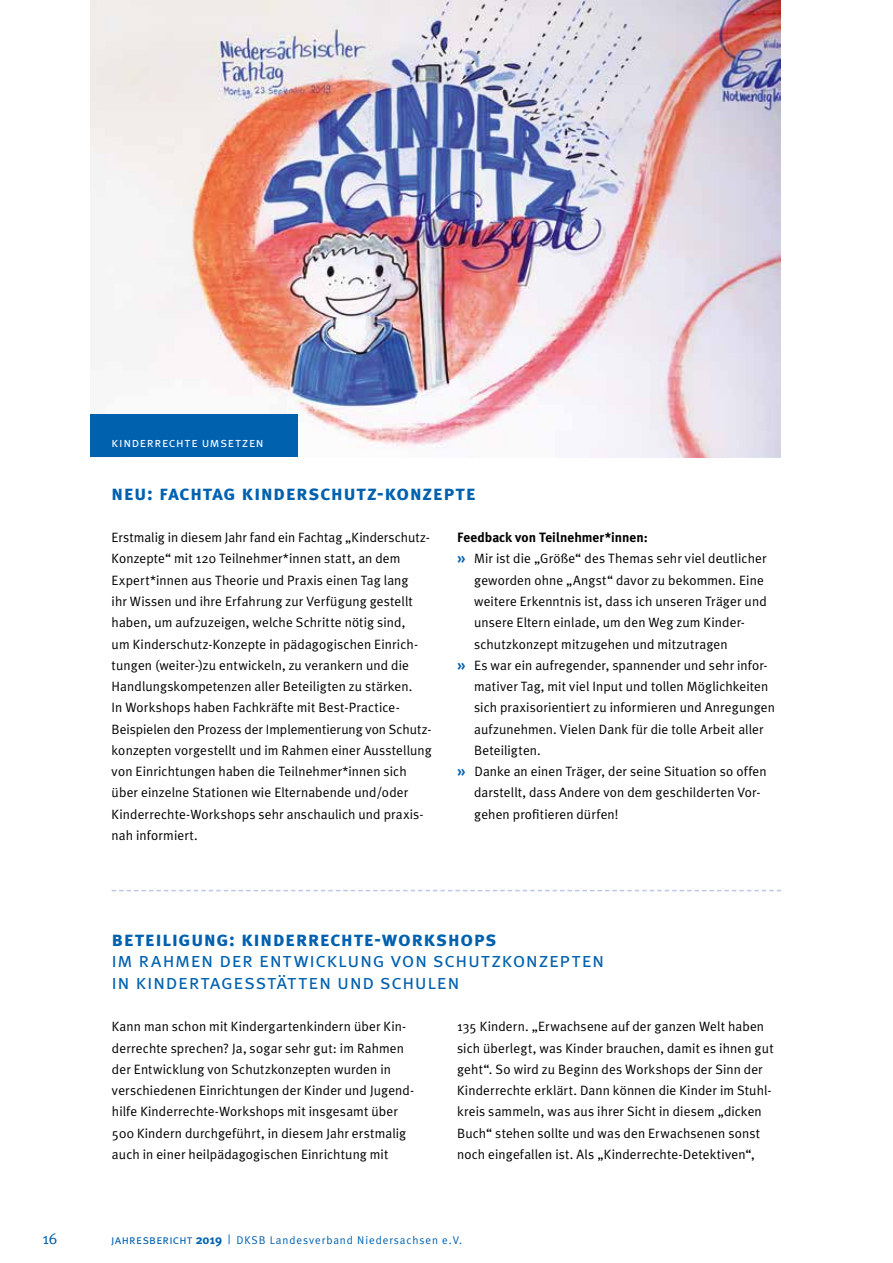
<style>
.page{position:relative;width:893px;height:1263px;background:#fff}
.page>*{position:absolute;margin:0;border:0;box-sizing:border-box;transform-origin:0 0}
.t1{font:21px/21.3px "Meta Plus Normal Caps";letter-spacing:.025em;color:#0061af}
.t2{font:21px "Meta Plus Bold Caps";letter-spacing:.02em;color:#0061af}
.t3{font:15.75px "Meta Plus Normal";color:#0061af}
.t4{font:13.5px/21.3px "Meta Plus Normal";letter-spacing:.005em;color:#000}
.t5{font:700 13.5px "Meta Plus";letter-spacing:.005em;color:#000}
.t6{font:13.5px "Meta Plus Normal Caps";letter-spacing:.04em;color:#fff}
.t7{font:11.25px "Meta Plus Normal";letter-spacing:.08em;color:#0061af}
.s1{font-family:"Meta Plus";font-weight:700;font-size:15px;color:#0061af}
.s2{font-family:"Meta Plus Normal Caps";font-size:12.75px}
.s3{font-family:"Meta Plus";font-weight:700;font-size:12.75px}
.s4{font-size:12.75px}
</style>
<div class="page">
<img style="left:90px;top:0;width:690px;height:458px">
<div style="left:90px;top:415px;width:208px;height:42px;background:#0061af"></div>
<svg style="left:112px;top:890px;width:669px;height:1px"></svg>
<p class="t6" style="left:112px;top:434px;width:154px">kinderrechte umsetzen</p>
<h1 class="t2" style="left:111px;top:480px;width:366px">neu: fachtag kinderschutz-konzepte</h1>
<p class="t4" style="left:112px;top:527px;width:322px">Erstmalig in diesem Jahr fand ein Fachtag „Kinderschutz-Konzepte“ mit 120 Teilnehmer*innen statt, an dem Expert*innen aus Theorie und Praxis einen Tag lang<br>ihr Wissen und ihre Erfahrung zur Verfügung gestellt haben, um aufzuzeigen, welche Schritte nötig sind,<br>um Kinderschutz-Konzepte in pädagogischen Einrich&shy;tungen (weiter-)zu entwickeln, zu verankern und die Handlungskompetenzen aller Beteiligten zu stärken.<br>In Workshops haben Fachkräfte mit Best-Practice-Beispielen den Prozess der Implementierung von Schutz&shy;konzepten vorgestellt und im Rahmen einer Ausstellung von Einrichtungen haben die Teilnehmer*innen sich über einzelne Stationen wie Elternabende und/oder Kinderrechte-Workshops sehr anschaulich und praxis&shy;nah informiert.</p>
<p class="t5" style="left:457px;top:530px;width:192px">Feedback von Teilnehmer*innen:</p>
<p class="t4" style="left:457px;top:548px;width:311px"><span class="s1">»</span> Mir ist die „Größe“ des Themas sehr viel deutlicher</p>
<p class="t4" style="left:474px;top:569px;width:291px">geworden ohne „Angst“ davor zu bekommen. Eine</p>
<p class="t4" style="left:474px;top:590px;width:294px">weitere Erkenntnis ist, dass ich unseren Träger und</p>
<p class="t4" style="left:474px;top:612px;width:272px">unsere Eltern einlade, um den Weg zum Kinder-</p>
<p class="t4" style="left:474px;top:633px;width:255px">schutzkonzept mitzugehen und mitzutragen</p>
<p class="t4" style="left:457px;top:654px;width:312px"><span class="s1">»</span> Es war ein aufregender, spannender und sehr infor-</p>
<p class="t4" style="left:474px;top:675px;width:296px">mativer Tag, mit viel Input und tollen Möglichkeiten</p>
<p class="t4" style="left:474px;top:697px;width:302px">sich praxisorientiert zu informieren und Anregungen</p>
<p class="t4" style="left:474px;top:718px;width:291px">aufzunehmen. Vielen Dank für die tolle Arbeit aller</p>
<p class="t4" style="left:474px;top:739px;width:68px">Beteiligten.</p>
<p class="t4" style="left:457px;top:760px;width:311px"><span class="s1">»</span> Danke an einen Träger, der seine Situation so offen</p>
<p class="t4" style="left:474px;top:782px;width:288px">darstellt, dass Andere von dem geschilderten Vor-</p>
<p class="t4" style="left:474px;top:803px;width:146px">gehen profitieren dürfen!</p>
<h1 class="t2" style="left:112px;top:927px;width:387px">beteiligung: kinderrechte-workshops</h1>
<h1 class="t1" style="left:112px;top:949px;width:494px">im rahmen der entwicklung von schutzkonzepten in kindertagesstätten und schulen</h1>
<p class="t4" style="left:112px;top:1016px;width:304px">Kann man schon mit Kindergartenkindern über Kin&shy;derrechte sprechen? Ja, sogar sehr gut: im Rahmen der Entwicklung von Schutzkonzepten wurden in verschiedenen Einrichtungen der Kinder und Jugend&shy;hilfe Kinderrechte-Workshops mit insgesamt über 500 Kindern durchgeführt, in diesem Jahr erstmalig auch in einer heilpädagogischen Einrichtung mit</p>
<p class="t4" style="left:457px;top:1016px;width:318px">135 Kindern. „Erwachsene auf der ganzen Welt haben sich überlegt, was Kinder brauchen, damit es ihnen gut geht“. So wird zu Beginn des Workshops der Sinn der Kinderrechte erklärt. Dann können die Kinder im Stuhl&shy;kreis sammeln, was aus ihrer Sicht in diesem „dicken Buch“ stehen sollte und was den Erwachsenen sonst noch eingefallen ist. Als „Kinderrechte-Detektiven“,</p>
<p class="t3" style="left:43px;top:1229px;width:16px">16</p>
<p class="t7" style="left:111px;top:1233px;width:352px"><span class="s2">jahresbericht</span> <span class="s3">2019</span> <span class="s4">|</span> DKSB Landesverband Niedersachsen e.V.</p>
</div>
